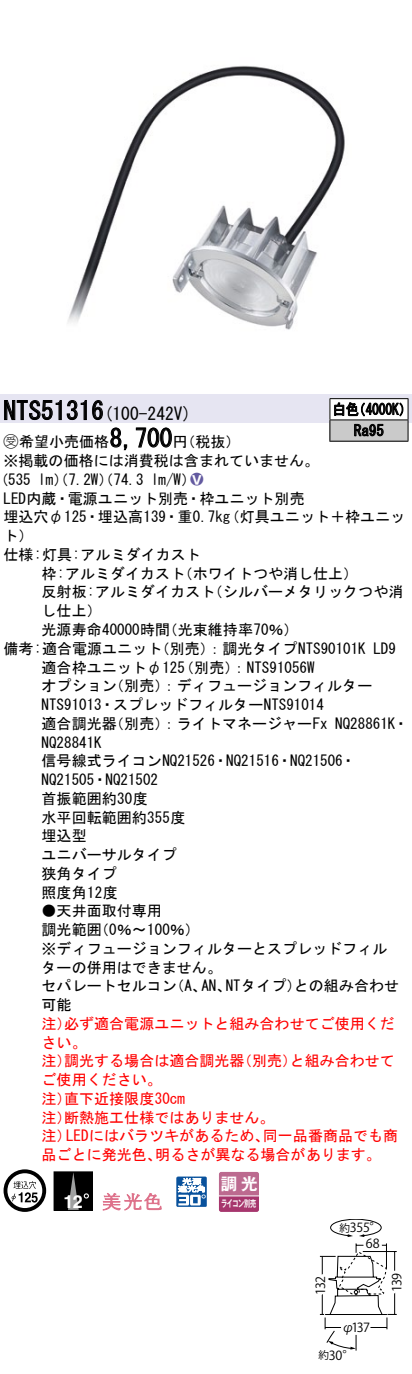
<style>
.page{position:relative;width:412px;height:1374px;background:#fff}
.page>*{position:absolute;margin:0;border:0;box-sizing:border-box;transform-origin:0 0}
.t1{font:25px "MS Gothic";color:#000}
.t2{font:700 18px "Helvetica LT Std";color:#fff}
.t3{font:17.5px "MS Gothic";color:#000}
.t4{font:16.5px "Gothic MB101 Pro De Bold 90 pv RKSJ H";color:#fff}
.t5{font:15px/18.8px "MS Gothic";color:#000}
.t6{font:15px/18.8px "MS Gothic";color:#f00}
.t7{font:15px/21.2px "MS Gothic";color:#000;scale:.88 1}
.t8{font:15px "Ford Classification 1";color:#635aa0}
.t9{font:12.5px "ATC 436875472 d 44494 e 2 d 522 d 592 d 313330 90 pv RKSJ H";letter-spacing:-.045em;color:#000}
.t10{font:10.5px "ATC 436875472 d 44494 e 2 d 522 d 592 d 313330 90 pv RKSJ H";color:#000}
.t11{font:9.5px "Gothic MB101 Pro De Bold 90 pv RKSJ H";letter-spacing:-.05em;color:#fff;scale:.65 1}
.s1{font-family:"Ford Classification 1"}
.s2{color:#fff}
</style>
<div class="page">
<img style="left:0;top:65px;width:411px;height:330px">
<div style="left:0;top:395px;width:411px;height:28px;background:#e6e5f2"></div>
<svg style="left:4px;top:400px;width:99px;height:20px"></svg>
<svg style="left:110px;top:427px;width:17px;height:23px"></svg>
<svg style="left:135px;top:427px;width:37px;height:21px"></svg>
<svg style="left:4px;top:1169px;width:42px;height:42px"></svg>
<div style="left:54px;top:1171px;width:38px;height:39px;background:#000"></div>
<div style="left:54px;top:1171px;width:39px;height:39px;border:1px solid #000"></div>
<svg style="left:68px;top:1172px;width:21px;height:38px"></svg>
<svg style="left:102px;top:1193px;width:60px;height:18px"></svg>
<svg style="left:176px;top:1176px;width:30px;height:31px"></svg>
<svg style="left:218px;top:1171px;width:40px;height:40px;background:#b85f89"></svg>
<hr style="left:218px;top:1195px;width:40px;height:1px;background:#fff">
<hr style="left:329px;top:398px;width:78px;height:1px;background:#000">
<hr style="left:329px;top:441px;width:78px;height:1px;background:#000">
<svg style="left:329px;top:399px;width:79px;height:42px;background:#a7a7a7"></svg>
<svg style="left:319px;top:1219px;width:78px;height:132px"></svg>
<h1 class="t1" style="left:4px;top:398px;width:102px">NTS51316</h1>
<p class="t7" style="left:353px;top:398px;width:36px;text-indent:-21px">白色<br>Ra95</p>
<p class="t7" style="left:352px;top:398px;width:69px">（4000 (K</p>
<p class="t3" style="left:104px;top:405px;width:89px">(100-242 (V</p>
<h1 class="t1" style="left:109px;top:426px;width:64px">8,700</h1>
<p class="t5" style="left:4px;top:432px;width:317px"><span class="s1">B</span>希望小売価格<br>※掲載の価格には消費税は含まれていません。</p>
<p class="t8" style="left:190px;top:471px;width:14px">2<span class="s2">8</span></p>
<p class="t5" style="left:172px;top:432px;width:69px">（円税抜(</p>
<p class="t5" style="left:151px;top:470px;width:46px">l m (W/</p>
<p class="t5" style="left:-7px;top:470px;width:39px">（535</p>
<p class="t5" style="left:4px;top:489px;width:302px">LED内蔵・電源ユニット別売・枠ユニット別売</p>
<p class="t5" style="left:224px;top:507px;width:181px">（灯具ユニット＋枠ユニッ</p>
<p class="t5" style="left:38px;top:470px;width:107px">lm）（7.2 ）（W 74.3</p>
<p class="t5" style="left:4px;top:507px;width:228px">埋込穴φ125・埋込高139・重0.7kg</p>
<p class="t5" style="left:4px;top:526px;width:31px">ト(</p>
<p class="t5" style="left:4px;top:545px;width:198px">仕様:灯具:アルミダイカスト</p>
<p class="t5" style="left:177px;top:564px;width:182px">（ホワイトつや消し仕上(</p>
<p class="t5" style="left:42px;top:564px;width:145px">枠:アルミダイカスト</p>
<p class="t5" style="left:42px;top:582px;width:175px">反射板:アルミダイカスト</p>
<p class="t5" style="left:42px;top:601px;width:62px">し仕上(</p>
<p class="t5" style="left:162px;top:620px;width:137px">（光束維持率70％(</p>
<p class="t5" style="left:207px;top:582px;width:197px">（シルバーメタリックつや消</p>
<p class="t5" style="left:42px;top:620px;width:130px">光源寿命40000時間</p>
<p class="t5" style="left:154px;top:639px;width:212px">（別売：）調光タイプNTS90101K</p>
<p class="t5" style="left:4px;top:639px;width:160px">備考:適合電源ユニット</p>
<p class="t5" style="left:372px;top:639px;width:24px">LD9</p>
<p class="t5" style="left:109px;top:657px;width:264px;text-indent:-68px">適合枠ユニットφ125<br>（別売：）ディフュージョンフィルター</p>
<p class="t5" style="left:179px;top:657px;width:136px">（別売：） NTS91056W</p>
<p class="t5" style="left:42px;top:676px;width:283px">オプション<br>NTS91013・スプレッドフィルターNTS91014</p>
<p class="t5" style="left:109px;top:714px;width:219px">（別売：）ライトマネージャーFx</p>
<p class="t5" style="left:42px;top:714px;width:315px">適合調光器<br>NQ28841K<br>信号線式ライコンNQ21526・NQ21516・NQ21506・<br>NQ21505・NQ21502<br>首振範囲約30度<br>水平回転範囲約355度<br>埋込型<br>ユニバーサルタイプ<br>狭角タイプ<br>照度角12度</p>
<p class="t5" style="left:94px;top:901px;width:107px;text-indent:-52px">●天井面取付専用<br>)0％〜100％(</p>
<p class="t5" style="left:334px;top:714px;width:75px">NQ28861 ・K</p>
<p class="t5" style="left:42px;top:920px;width:61px">調光範囲</p>
<p class="t5" style="left:42px;top:939px;width:346px">※ディフュージョンフィルターとスプレッドフィル</p>
<p class="t5" style="left:42px;top:957px;width:181px">ターの併用はできません。</p>
<p class="t5" style="left:293px;top:976px;width:106px">との組み合わせ</p>
<p class="t5" style="left:225px;top:976px;width:77px">NTタイプ）</p>
<p class="t5" style="left:42px;top:976px;width:136px">セパレートセルコン可能</p>
<p class="t6" style="left:64px;top:1014px;width:331px">必ず適合電源ユニットと組み合わせてご使用くだ</p>
<p class="t5" style="left:169px;top:976px;width:39px">（、A</p>
<p class="t5" style="left:201px;top:976px;width:31px">AN、</p>
<p class="t6" style="left:42px;top:1014px;width:46px">注）さい。</p>
<p class="t6" style="left:64px;top:1051px;width:181px">調光する場合は適合調光器</p>
<p class="t6" style="left:237px;top:1051px;width:61px">（別売）</p>
<p class="t6" style="left:289px;top:1051px;width:106px">と組み合わせて</p>
<p class="t6" style="left:42px;top:1051px;width:31px">注）</p>
<p class="t6" style="left:42px;top:1070px;width:121px">ご使用ください。</p>
<p class="t6" style="left:64px;top:1089px;width:122px">直下近接限度30cm</p>
<p class="t6" style="left:64px;top:1089px;width:211px;text-indent:-22px">注）<br>断熱施工仕様ではありません。</p>
<p class="t6" style="left:42px;top:1107px;width:31px">注）</p>
<p class="t6" style="left:66px;top:1126px;width:204px">LEDにはバラツキがあるため、</p>
<p class="t6" style="left:262px;top:1126px;width:136px">同一品番商品でも商</p>
<p class="t6" style="left:42px;top:1126px;width:31px">注）</p>
<p class="t6" style="left:42px;top:1145px;width:121px">品ごとに発光色、</p>
<p class="t6" style="left:155px;top:1145px;width:227px">明るさが異なる場合があります。</p>
<p class="t2" style="left:63px;top:1190px;width:21px">12</p>
<p class="t4" style="left:220px;top:1170px;width:38px">調光</p>
<p class="t11" style="left:221px;top:1196px;width:56px">ライコン別売</p>
<p class="t9" style="left:349px;top:1220px;width:33px">355°</p>
<p class="t10" style="left:339px;top:1221px;width:12px">約</p>
<p class="t9" style="left:313px;top:1294px;width:20px;rotate:-90deg">132</p>
<p class="t9" style="left:365px;top:1236px;width:15px">68</p>
<p class="t9" style="left:351px;top:1320px;width:20px">137</p>
<p class="t9" style="left:341px;top:1320px;width:14px">φ</p>
<p class="t9" style="left:328px;top:1348px;width:27px">30°</p>
<p class="t10" style="left:318px;top:1349px;width:12px">約</p>
<p class="t9" style="left:389px;top:1292px;width:21px;rotate:-90deg">139</p>
</div>
